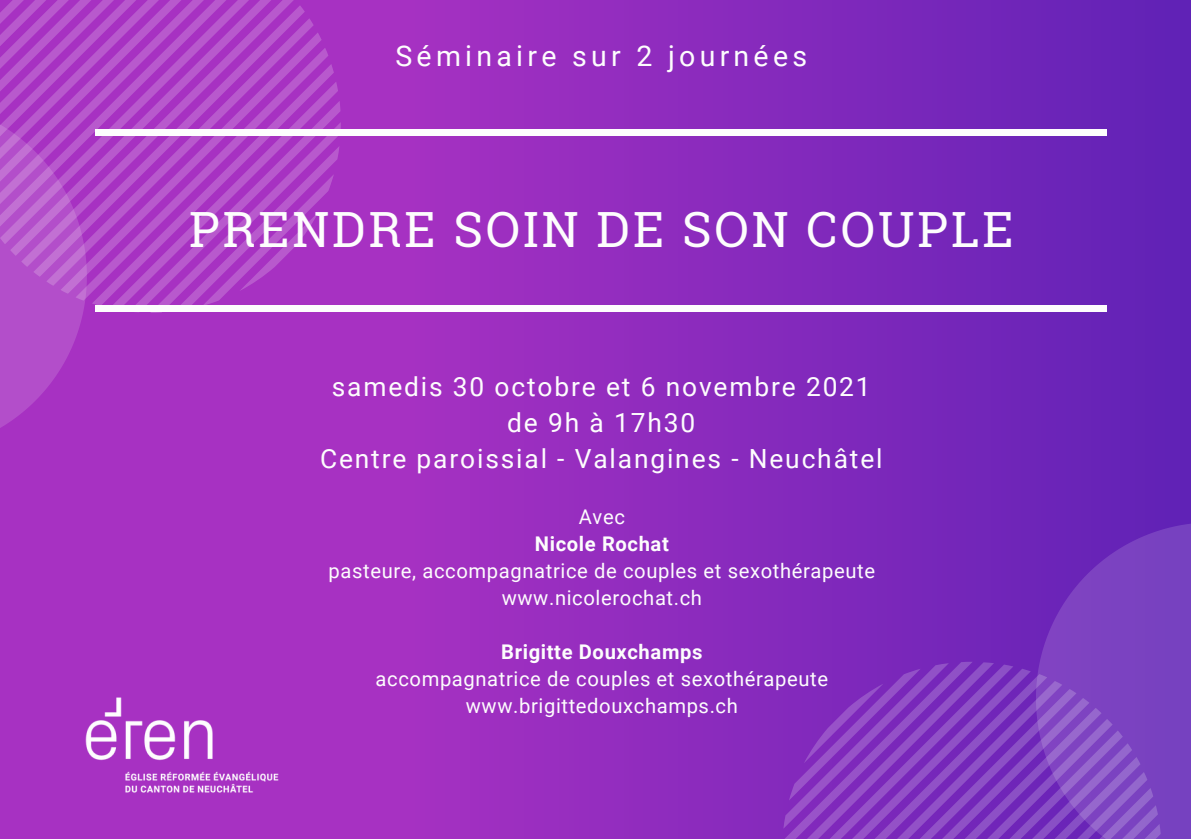
<style>
.page{position:relative;width:1191px;height:839px;background:#fff}
.page>*{position:absolute;margin:0;border:0;box-sizing:border-box;transform-origin:0 0}
.t1{font:48.6px "Roboto Slab";letter-spacing:.06em;color:#fdfdfd}
.t2{font:28.6px "Roboto";letter-spacing:.15em;color:#fdfdfd}
.t3{font:26.4px "Roboto";letter-spacing:.07em;color:#fdfdfd}
.t4{font:20.2px "Roboto";letter-spacing:.03em;color:#fdfdfd}
.t5{font:700 20.2px "Roboto";letter-spacing:.03em;color:#fdfdfd}
</style>
<div class="page">
<div style="left:0;top:0;width:1191px;height:838px;background:linear-gradient(to right,#b734c5,#6723b7)"></div>
<div style="left:95px;top:306px;width:1012px;height:6px;background:#fdfdfd"></div>
<div style="left:95px;top:129px;width:1012px;height:6px;background:#fdfdfd"></div>
<svg style="left:0;top:0;width:341px;height:313px;background:#b14ac9"></svg>
<svg style="left:0;top:100px;width:87px;height:352px;background:#b24bc9"></svg>
<svg style="left:782px;top:661px;width:254px;height:177px;background:#8338bf"></svg>
<svg style="left:1036px;top:522px;width:155px;height:316px;background:#7b41c0"></svg>
<img style="left:84px;top:694px;width:197px;height:101px">
<p class="t2" style="left:395px;top:40px;width:413px">Séminaire sur 2 journées</p>
<p class="t1" style="left:189px;top:196px;width:826px">PRENDRE SOIN DE SON COUPLE</p>
<p class="t3" style="left:332px;top:372px;width:541px">samedis 30 octobre et 6 novembre 2021</p>
<p class="t3" style="left:507px;top:408px;width:189px">de 9h à 17h30</p>
<p class="t3" style="left:320px;top:444px;width:564px">Centre paroissial - Valangines - Neuchâtel</p>
<p class="t4" style="left:579px;top:505px;width:48px">Avec</p>
<p class="t5" style="left:535px;top:532px;width:136px">Nicole Rochat</p>
<p class="t4" style="left:329px;top:559px;width:548px">pasteure, accompagnatrice de couples et sexothérapeute</p>
<p class="t4" style="left:502px;top:586px;width:202px">www.nicolerochat.ch</p>
<p class="t5" style="left:501px;top:640px;width:203px">Brigitte Douxchamps</p>
<p class="t4" style="left:376px;top:667px;width:454px">accompagnatrice de couples et sexothérapeute</p>
<p class="t4" style="left:466px;top:694px;width:274px">www.brigittedouxchamps.ch</p>
</div>
